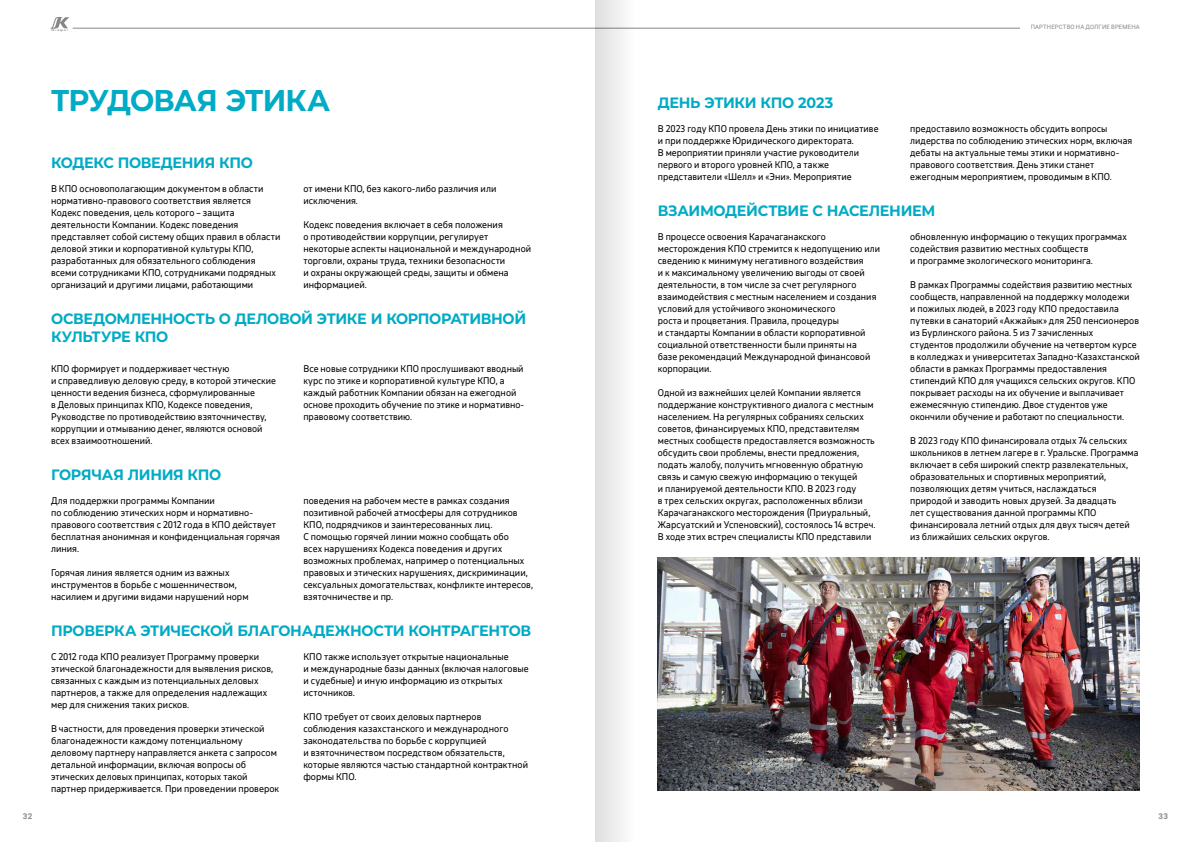
<style>
.page{position:relative;width:1191px;height:842px;background:#fff}
.page>*{position:absolute;margin:0;border:0;box-sizing:border-box;transform-origin:0 0}
.t1{font:700 30px "Montserrat";letter-spacing:-.03em;color:#00abc5;scale:.96 1}
.t2{font:700 15px/18px "Montserrat";letter-spacing:-.025em;color:#00abc5;scale:.96 1}
.t3{font:9px/12px "November LCG";letter-spacing:.005em;color:#000;scale:.96 1}
.t4{font:9px/12px "November LCG";letter-spacing:.005em;color:#000}
.t5{font:700 8px "Roboto";color:#868786}
.t6{font:6px "Roboto";letter-spacing:.025em;color:#868786}
</style>
<div class="page">
<img style="left:658px;top:557px;width:482px;height:234px">
<div style="left:595px;top:0;width:51px;height:842px;background:linear-gradient(to right,#dfdfdf,#fff)"></div>
<svg style="left:50px;top:17px;width:19px;height:14px"></svg>
<hr style="left:73px;top:28px;width:947px;height:1px;background:#868786">
<h1 class="t1" style="left:51px;top:79px;width:292px">ТРУДОВАЯ ЭТИКА</h1>
<h2 class="t2" style="left:51px;top:153px;width:212px">КОДЕКС ПОВЕДЕНИЯ КПО</h2>
<p class="t4" style="left:51px;top:182px;width:231px">В КПО основополагающим документом в области нормативно-правового соответствия является Кодекс поведения, цель которого – защита деятельности Компании. Кодекс поведения представляет собой систему общих правил в области деловой этики и корпоративной культуры КПО, разработанных для обязательного соблюдения всеми сотрудниками КПО, сотрудниками подрядных организаций и другими лицами, работающими</p>
<p class="t4" style="left:303px;top:182px;width:195px">от имени КПО, без какого-либо различия или исключения.</p>
<p class="t4" style="left:303px;top:218px;width:229px">Кодекс поведения включает в себя положения<br>о противодействии коррупции, регулирует некоторые аспекты национальной и международной торговли, охраны труда, техники безопасности<br>и охраны окружающей среды, защиты и обмена информацией.</p>
<h2 class="t2" style="left:51px;top:309px;width:496px">ОСВЕДОМЛЕННОСТЬ О ДЕЛОВОЙ ЭТИКЕ И КОРПОРАТИВНОЙ<br>КУЛЬТУРЕ КПО</h2>
<p class="t3" style="left:51px;top:362px;width:236px">КПО формирует и поддерживает честную<br>и справедливую деловую среду, в которой этические ценности ведения бизнеса, сформулированные<br>в Деловых принципах КПО, Кодексе поведения, Руководстве по противодействию взяточничеству, коррупции и отмыванию денег, являются основой всех взаимоотношений.</p>
<p class="t3" style="left:303px;top:362px;width:231px">Все новые сотрудники КПО прослушивают вводный курс по этике и корпоративной культуре КПО, а каждый работник Компании обязан на ежегодной основе проходить обучение по этике и нормативно&shy;правовому соответствию.</p>
<h2 class="t2" style="left:51px;top:465px;width:179px">ГОРЯЧАЯ ЛИНИЯ КПО</h2>
<p class="t4" style="left:51px;top:494px;width:230px">Для поддержки программы Компании<br>по соблюдению этических норм и нормативно&shy;правового соответствия с 2012 года в КПО действует бесплатная анонимная и конфиденциальная горячая линия.</p>
<p class="t4" style="left:51px;top:566px;width:199px">Горячая линия является одним из важных инструментов в борьбе с мошенничеством, насилием и другими видами нарушений норм</p>
<p class="t4" style="left:303px;top:494px;width:231px">поведения на рабочем месте в рамках создания позитивной рабочей атмосферы для сотрудников КПО, подрядчиков и заинтересованных лиц.<br>С помощью горячей линии можно сообщать обо<br>всех нарушениях Кодекса поведения и других возможных проблемах, например о потенциальных правовых и этических нарушениях, дискриминации, сексуальных домогательствах, конфликте интересов, взяточничестве и пр.</p>
<h2 class="t2" style="left:51px;top:621px;width:502px">ПРОВЕРКА ЭТИЧЕСКОЙ БЛАГОНАДЕЖНОСТИ КОНТРАГЕНТОВ</h2>
<p class="t4" style="left:51px;top:650px;width:224px">С 2012 года КПО реализует Программу проверки этической благонадежности для выявления рисков, связанных с каждым из потенциальных деловых партнеров, а также для определения надлежащих мер для снижения таких рисков.</p>
<p class="t4" style="left:51px;top:722px;width:230px">В частности, для проведения проверки этической благонадежности каждому потенциальному деловому партнеру направляется анкета с запросом детальной информации, включая вопросы об этических деловых принципах, которых такой партнер придерживается. При проведении проверок</p>
<p class="t4" style="left:303px;top:650px;width:227px">КПО также использует открытые национальные<br>и международные базы данных (включая налоговые и судебные) и иную информацию из открытых источников.</p>
<p class="t4" style="left:303px;top:710px;width:226px">КПО требует от своих деловых партнеров соблюдения казахстанского и международного законодательства по борьбе с коррупцией<br>и взяточничеством посредством обязательств, которые являются частью стандартной контрактной формы КПО.</p>
<p class="t6" style="left:1030px;top:23px;width:111px">ПАРТНЕРСТВО НА ДОЛГИЕ ВРЕМЕНА</p>
<h2 class="t2" style="left:658px;top:93px;width:184px">ДЕНЬ ЭТИКИ КПО 2023</h2>
<p class="t3" style="left:658px;top:122px;width:231px">В 2023 году КПО провела День этики по инициативе и при поддержке Юридического директората.<br>В мероприятии приняли участие руководители первого и второго уровней КПО, а также представители «Шелл» и «Эни». Мероприятие</p>
<p class="t3" style="left:910px;top:122px;width:233px">предоставило возможность обсудить вопросы лидерства по соблюдению этических норм, включая дебаты на актуальные темы этики и нормативно&shy;правового соответствия. День этики станет ежегодным мероприятием, проводимым в КПО.</p>
<h2 class="t2" style="left:658px;top:201px;width:290px">ВЗАИМОДЕЙСТВИЕ С НАСЕЛЕНИЕМ</h2>
<p class="t3" style="left:658px;top:230px;width:233px">В процессе освоения Карачаганакского месторождения КПО стремится к недопущению или сведению к минимуму негативного воздействия<br>и к максимальному увеличению выгоды от своей деятельности, в том числе за счет регулярного взаимодействия с местным населением и создания условий для устойчивого экономического<br>роста и процветания. Правила, процедуры<br>и стандарты Компании в области корпоративной социальной ответственности были приняты на<br>базе рекомендаций Международной финансовой корпорации.</p>
<p class="t3" style="left:658px;top:386px;width:228px">Одной из важнейших целей Компании является поддержание конструктивного диалога с местным населением. На регулярных собраниях сельских советов, финансируемых КПО, представителям местных сообществ предоставляется возможность обсудить свои проблемы, внести предложения, подать жалобу, получить мгновенную обратную связь и самую свежую информацию о текущей<br>и планируемой деятельности КПО. В 2023 году<br>в трех сельских округах, расположенных вблизи Карачаганакского месторождения (Приуральный, Жарсуатский и Успеновский), состоялось 14 встреч.<br>В ходе этих встреч специалисты КПО представили</p>
<p class="t3" style="left:910px;top:230px;width:227px">обновленную информацию о текущих программах содействия развитию местных сообществ<br>и программе экологического мониторинга.</p>
<p class="t3" style="left:910px;top:278px;width:241px">В рамках Программы содействия развитию местных сообществ, направленной на поддержку молодежи<br>и пожилых людей, в 2023 году КПО предоставила путевки в санаторий «Акжайык» для 250 пенсионеров из Бурлинского района. 5 из 7 зачисленных<br>студентов продолжили обучение на четвертом курсе в колледжах и университетах Западно-Казахстанской области в рамках Программы предоставления стипендий КПО для учащихся сельских округов. КПО покрывает расходы на их обучение и выплачивает ежемесячную стипендию. Двое студентов уже окончили обучение и работают по специальности.</p>
<p class="t3" style="left:910px;top:434px;width:239px">В 2023 году КПО финансировала отдых 74 сельских школьников в летнем лагере в г. Уральске. Программа включает в себя широкий спектр развлекательных, образовательных и спортивных мероприятий, позволяющих детям учиться, наслаждаться природой и заводить новых друзей. За двадцать<br>лет существования данной программы КПО финансировала летний отдых для двух тысяч детей из ближайших сельских округов.</p>
<p class="t5" style="left:23px;top:811px;width:11px">32</p>
<p class="t5" style="left:1158px;top:811px;width:11px">33</p>
</div>
